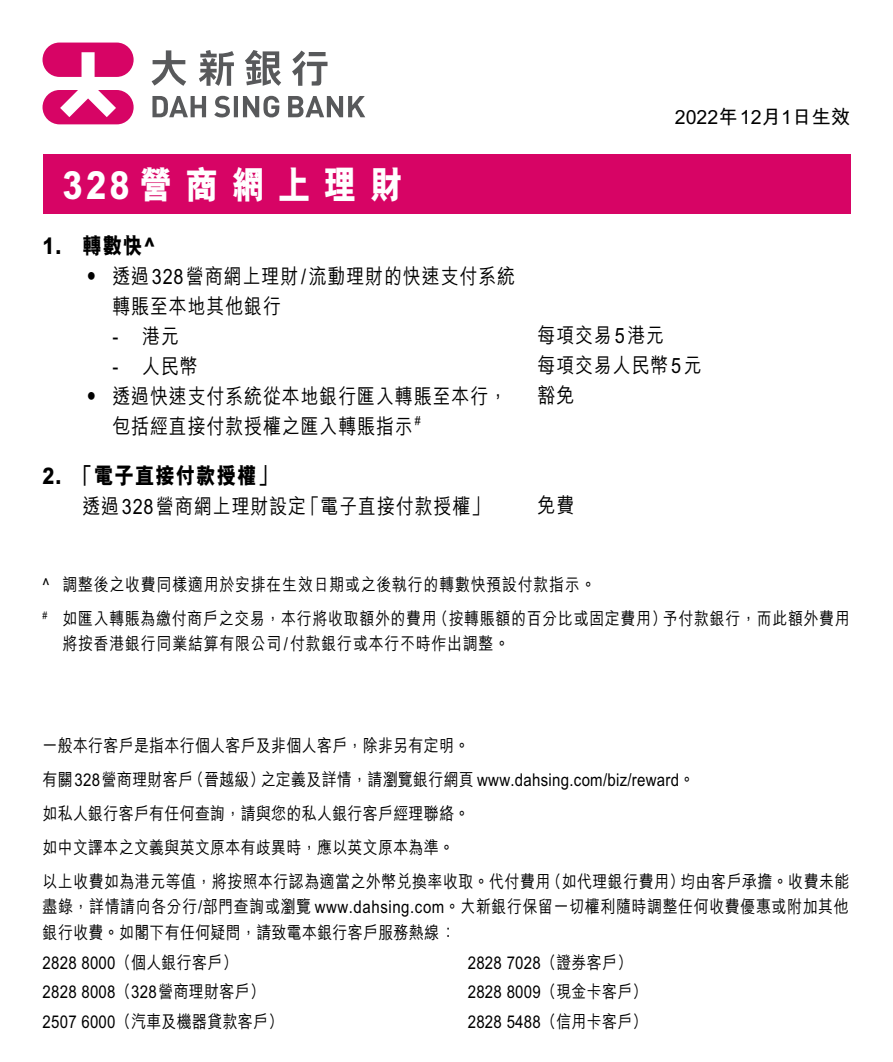
<style>
.page{position:relative;width:893px;height:1062px;background:#fff}
.page>*{position:absolute;margin:0;border:0;box-sizing:border-box;transform-origin:0 0}
.t1{font:800 38.7px "M Hei HK";letter-spacing:.4em;color:#fff;scale:.85 1}
.t2{font:800 22.8px "M Hei HK";letter-spacing:.05em;color:#000;scale:.85 1}
.t3{font:500 21.15px/30px "M Hei HK";letter-spacing:.05em;color:#000;scale:.85 1}
.t4{font:700 19.5px "M Hei HK";color:#000}
.t5{font:500 17.55px/25.5px "M Hei HK";letter-spacing:.02em;color:#000;text-align:justify;scale:.85 1}
.t6{font:500 17.55px/25.5px "M Hei HK";letter-spacing:.045em;color:#000;scale:.85 1}
.t7{font:500 17.55px "M Hei HK";letter-spacing:.05em;color:#000;scale:.85 1}
</style>
<div class="page">
<svg style="left:43px;top:43px;width:91px;height:81px"></svg>
<svg style="left:152px;top:50px;width:213px;height:68px"></svg>
<div style="left:43px;top:154px;width:807px;height:60px;background:#d70465"></div>
<p class="t4" style="left:675px;top:102px;width:177px">2022年12月1日生效</p>
<p class="t1" style="left:62px;top:159px;width:402px">328營商網上理財</p>
<p class="t2" style="left:43px;top:230px;width:135px">1. 轉數快^</p>
<p class="t3" style="left:112px;top:259px;width:475px;text-indent:-30px">• 透過328營商網上理財/流動理財的快速支付系統轉賬至本地其他銀行</p>
<p class="t3" style="left:112px;top:319px;width:80px">- 港元</p>
<p class="t3" style="left:537px;top:318px;width:150px">每項交易5港元</p>
<p class="t3" style="left:112px;top:349px;width:102px">- 人民幣</p>
<p class="t3" style="left:537px;top:348px;width:195px">每項交易人民幣5元</p>
<p class="t3" style="left:82px;top:379px;width:501px">• 透過快速支付系統從本地銀行匯入轉賬至本行，</p>
<p class="t3" style="left:537px;top:378px;width:45px">豁免</p>
<p class="t3" style="left:112px;top:409px;width:364px">包括經直接付款授權之匯入轉賬指示<sup>#</sup></p>
<p class="t2" style="left:43px;top:460px;width:277px">2. 「電子直接付款授權」</p>
<p class="t3" style="left:82px;top:490px;width:480px">透過328營商網上理財設定「電子直接付款授權」</p>
<p class="t3" style="left:537px;top:488px;width:45px">免費</p>
<p class="t7" style="left:43px;top:571px;width:652px">^ 調整後之收費同樣適用於安排在生效日期或之後執行的轉數快預設付款指示。</p>
<p class="t6" style="left:62px;top:604px;width:928px;text-indent:-20px"><sup>#</sup> 如匯入轉賬為繳付商戶之交易，本行將收取額外的費用（按轉賬額的百分比或固定費用）予付款銀行，而此額外費用將按香港銀行同業結算有限公司/付款銀行或本行不時作出調整。</p>
<p class="t5" style="left:43px;top:731px;width:504px">一般本行客戶是指本行個人客戶及非個人客戶，除非另有定明。</p>
<p class="t5" style="left:43px;top:765px;width:768px">有關328營商理財客戶（晉越級）之定義及詳情，請瀏覽銀行網頁 www.dahsing.com/biz/reward。</p>
<p class="t5" style="left:43px;top:799px;width:504px">如私人銀行客戶有任何查詢，請與您的私人銀行客戶經理聯絡。</p>
<p class="t5" style="left:43px;top:833px;width:486px">如中文譯本之文義與英文原本有歧異時，應以英文原本為準。</p>
<p class="t5" style="left:43px;top:867px;width:951px">以上收費如為港元等值，將按照本行認為適當之外幣兌換率收取。代付費用（如代理銀行費用）均由客戶承擔。收費未能盡錄，詳情請向各分行/部門查詢或瀏覽 www.dahsing.com。大新銀行保留一切權利隨時調整任何收費優惠或附加其他銀行收費。如閣下有任何疑問，請致電本銀行客戶服務熱線：</p>
<p class="t5" style="left:43px;top:947px;width:231px">2828 8000（個人銀行客戶）</p>
<p class="t5" style="left:468px;top:947px;width:195px">2828 7028（證券客戶）</p>
<p class="t5" style="left:43px;top:977px;width:263px">2828 8008（328營商理財客戶）</p>
<p class="t5" style="left:468px;top:977px;width:213px">2828 8009（現金卡客戶）</p>
<p class="t5" style="left:43px;top:1007px;width:285px">2507 6000（汽車及機器貸款客戶）</p>
<p class="t5" style="left:468px;top:1007px;width:213px">2828 5488（信用卡客戶）</p>
</div>
